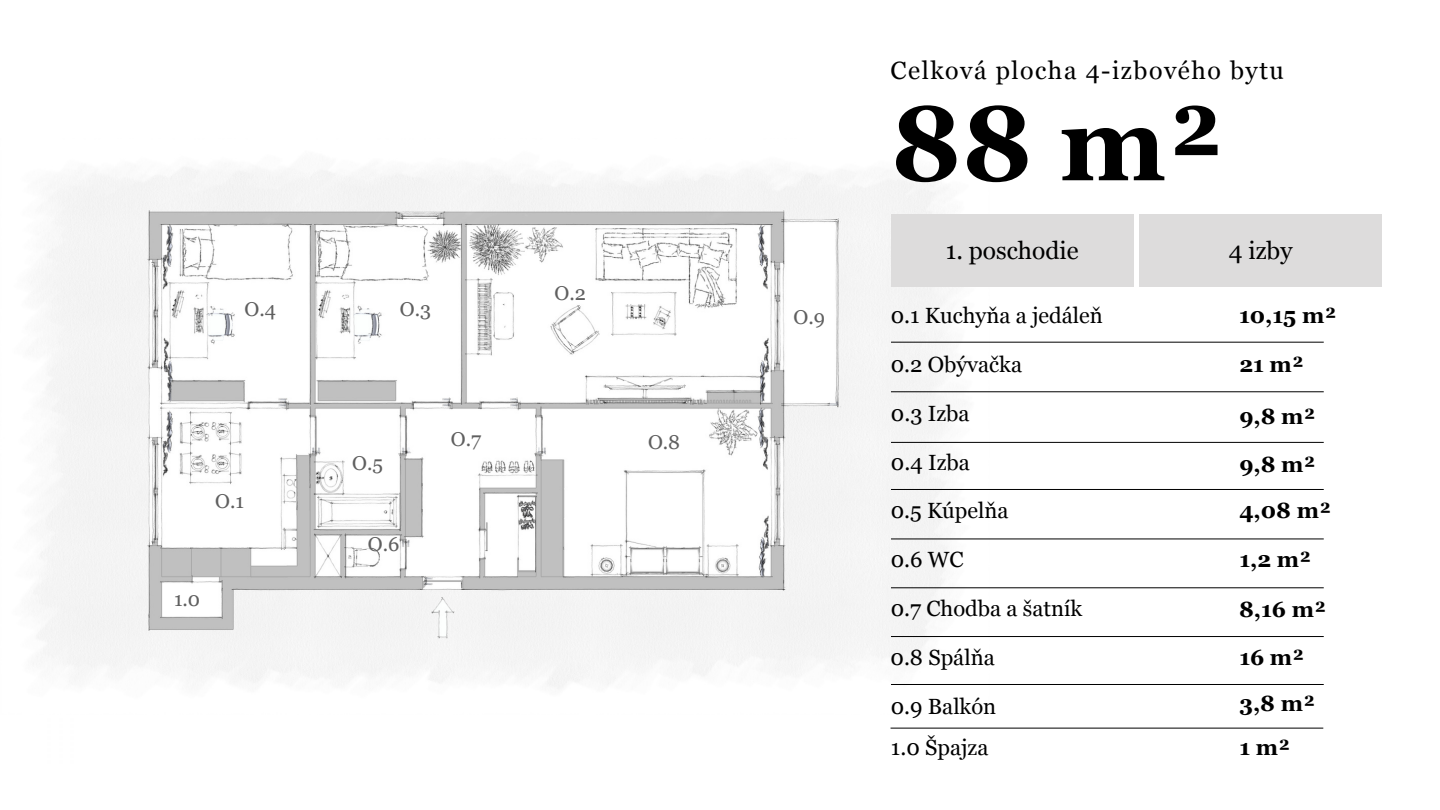
<style>
.page{position:relative;width:1440px;height:810px;background:#fff}
.page>*{position:absolute;margin:0;border:0;box-sizing:border-box;transform-origin:0 0}
.t1{font:700 105.1px "Georgia";color:#000}
.t2{font:25px "Georgia";letter-spacing:.06em;color:#000}
.t3{font:24.6px "Georgia";color:#000}
.t4{font:22px "Georgia";color:#000}
.t5{font:700 22px/47.1px "Georgia";color:#000}
.t6{font:20px "Georgia";color:#5f5f5f}
</style>
<div class="page">
<img style="left:34px;top:167px;width:955px;height:522px">
<div style="left:891px;top:215px;width:243px;height:72px;background:#dddcdc"></div>
<div style="left:1139px;top:215px;width:243px;height:72px;background:#dddcdc"></div>
<hr style="left:891px;top:342px;width:433px;height:1px;background:#000">
<hr style="left:891px;top:391px;width:433px;height:1px;background:#000">
<hr style="left:891px;top:442px;width:433px;height:1px;background:#000">
<hr style="left:891px;top:489px;width:433px;height:1px;background:#000">
<hr style="left:891px;top:539px;width:433px;height:1px;background:#000">
<hr style="left:891px;top:587px;width:433px;height:1px;background:#000">
<hr style="left:891px;top:636px;width:433px;height:1px;background:#000">
<hr style="left:891px;top:684px;width:433px;height:1px;background:#000">
<hr style="left:891px;top:728px;width:432px;height:1px;background:#000">
<p class="t6" style="left:245px;top:298px;width:33px">O.4</p>
<p class="t6" style="left:400px;top:298px;width:33px">O.3</p>
<p class="t6" style="left:555px;top:281px;width:33px">O.2</p>
<p class="t6" style="left:215px;top:490px;width:30px">O.1</p>
<p class="t6" style="left:174px;top:587px;width:28px">1.0</p>
<p class="t6" style="left:352px;top:452px;width:32px">O.5</p>
<p class="t6" style="left:368px;top:533px;width:33px">O.6</p>
<p class="t6" style="left:451px;top:428px;width:32px">O.7</p>
<p class="t6" style="left:648px;top:431px;width:34px">O.8</p>
<p class="t6" style="left:794px;top:305px;width:33px">O.9</p>
<p class="t2" style="left:891px;top:57px;width:395px">Celková plocha 4-izbového bytu</p>
<h1 class="t1" style="left:891px;top:84px;width:335px">88 m²</h1>
<p class="t3" style="left:946px;top:236px;width:134px">1. poschodie</p>
<p class="t3" style="left:1229px;top:236px;width:65px">4 izby</p>
<p class="t4" style="left:891px;top:303px;width:214px">0.1 Kuchyňa a jedáleň</p>
<p class="t4" style="left:891px;top:352px;width:133px">0.2 Obývačka</p>
<p class="t4" style="left:891px;top:401px;width:80px">0.3 Izba</p>
<p class="t4" style="left:891px;top:449px;width:80px">0.4 Izba</p>
<p class="t4" style="left:891px;top:498px;width:119px">0.5 Kúpelňa</p>
<p class="t4" style="left:891px;top:547px;width:74px">0.6 WC</p>
<p class="t4" style="left:891px;top:596px;width:193px">0.7 Chodba a šatník</p>
<p class="t4" style="left:891px;top:645px;width:106px">0.8 Spálňa</p>
<p class="t4" style="left:891px;top:694px;width:107px">0.9 Balkón</p>
<p class="t5" style="left:1239px;top:292px;width:99px">10,15 m²</p>
<p class="t5" style="left:1239px;top:341px;width:66px">21 m²</p>
<p class="t5" style="left:1239px;top:393px;width:93px">9,8 m²<br>9,8 m²<br>4,08 m²</p>
<p class="t5" style="left:1239px;top:536px;width:73px">1,2 m²</p>
<p class="t5" style="left:1239px;top:585px;width:89px">8,16 m²<br>16 m²<br>3,8 m²</p>
<p class="t4" style="left:891px;top:735px;width:99px">1.0 Špajza</p>
<p class="t5" style="left:1239px;top:724px;width:52px">1m²</p>
</div>
